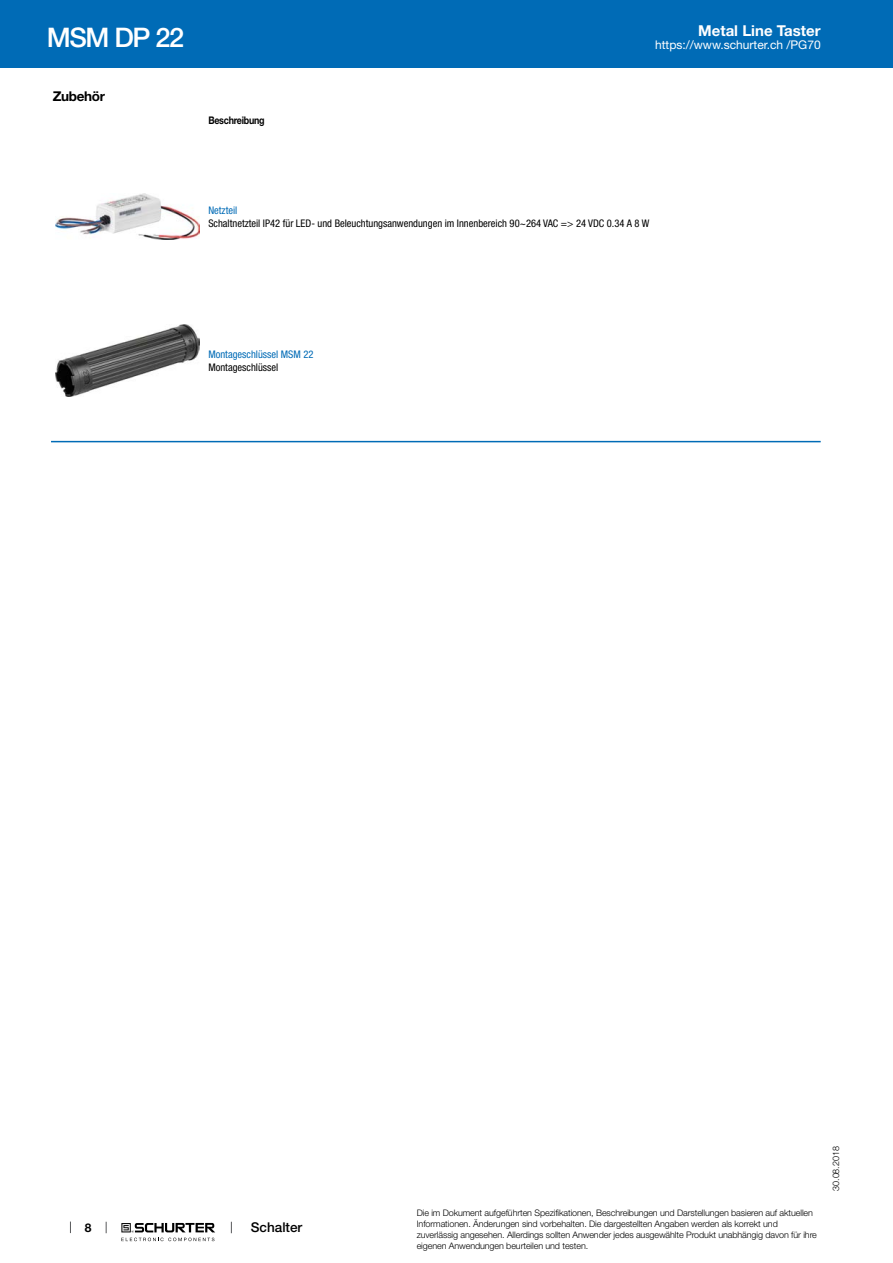
<style>
.page{position:relative;width:893px;height:1263px;background:#fff}
.page>*{position:absolute;margin:0;border:0;box-sizing:border-box;transform-origin:0 0}
.t1{font:500 27px "Helvetica Neue LT";letter-spacing:-.05em;color:#fff}
.t2{font:700 15px "Helvetica Neue LT";color:#fff}
.t3{font:500 13.5px "Helvetica Neue LT";color:#000}
.t4{font:700 13.5px "Helvetica Neue LT";letter-spacing:-.025em;color:#000}
.t5{font:12px "Helvetica Neue LT";color:#fff}
.t6{font:700 12px "Helvetica Neue LT";color:#000}
.t7{font:condensed 10.5px "Helvetica Neue LT";color:#000}
.t8{font:condensed 10.5px "Helvetica Neue LT";color:#006bb6}
.t9{font:700 10.5px "Helvetica Neue LT";letter-spacing:-.025em;color:#000;scale:.85 1}
.t10{font:300 9px/10.8px "Helvetica Neue LT";letter-spacing:-.01em;color:#000}
</style>
<div class="page">
<svg style="left:70px;top:1221px;width:1px;height:12px"></svg>
<svg style="left:121px;top:1223px;width:94px;height:18px"></svg>
<div style="left:0;top:0;width:893px;height:68px;background:#006bb6"></div>
<img style="left:55px;top:193px;width:145px;height:47px">
<img style="left:55px;top:324px;width:145px;height:72px">
<hr style="left:51px;top:441px;width:770px;height:1px;background:#006bb6">
<h1 class="t1" style="left:47px;top:21px;width:139px">MSM DP 22</h1>
<h2 class="t2" style="left:698px;top:21px;width:124px">Metal Line Taster</h2>
<h3 class="t5" style="left:655px;top:38px;width:167px">https://www.schurter.ch /PG70</h3>
<h3 class="t4" style="left:53px;top:88px;width:54px">Zubehör</h3>
<p class="t9" style="left:208px;top:114px;width:68px">Beschreibung</p>
<p class="t8" style="left:208px;top:205px;width:30px">Netzteil</p>
<p class="t7" style="left:208px;top:217px;width:442px">Schaltnetzteil IP42 für LED- und Beleuchtungsanwendungen im Innenbereich 90~264 VAC =&gt; 24 VDC 0.34 A 8 W</p>
<p class="t8" style="left:208px;top:348px;width:107px">Montageschlüssel MSM 22</p>
<p class="t7" style="left:208px;top:361px;width:71px">Montageschlüssel</p>
<h3 class="t6" style="left:85px;top:1220px;width:8px">8</h3>
<h3 class="t3" style="left:251px;top:1219px;width:53px">Schalter</h3>
<p class="t10" style="left:417px;top:1207px;width:402px">Die im Dokument aufgeführten Spezifikationen, Beschreibungen und Darstellungen basieren auf aktuellen Informationen. Änderungen sind vorbehalten. Die dargestellten Angaben werden als korrekt und zuverlässig angesehen. Allerdings sollten Anwender jedes ausgewählte Produkt unabhängig davon für ihre eigenen Anwendungen beurteilen und testen.</p>
<p class="t10" style="left:830px;top:1191px;width:46px;rotate:-90deg">30.08.2018</p>
</div>
